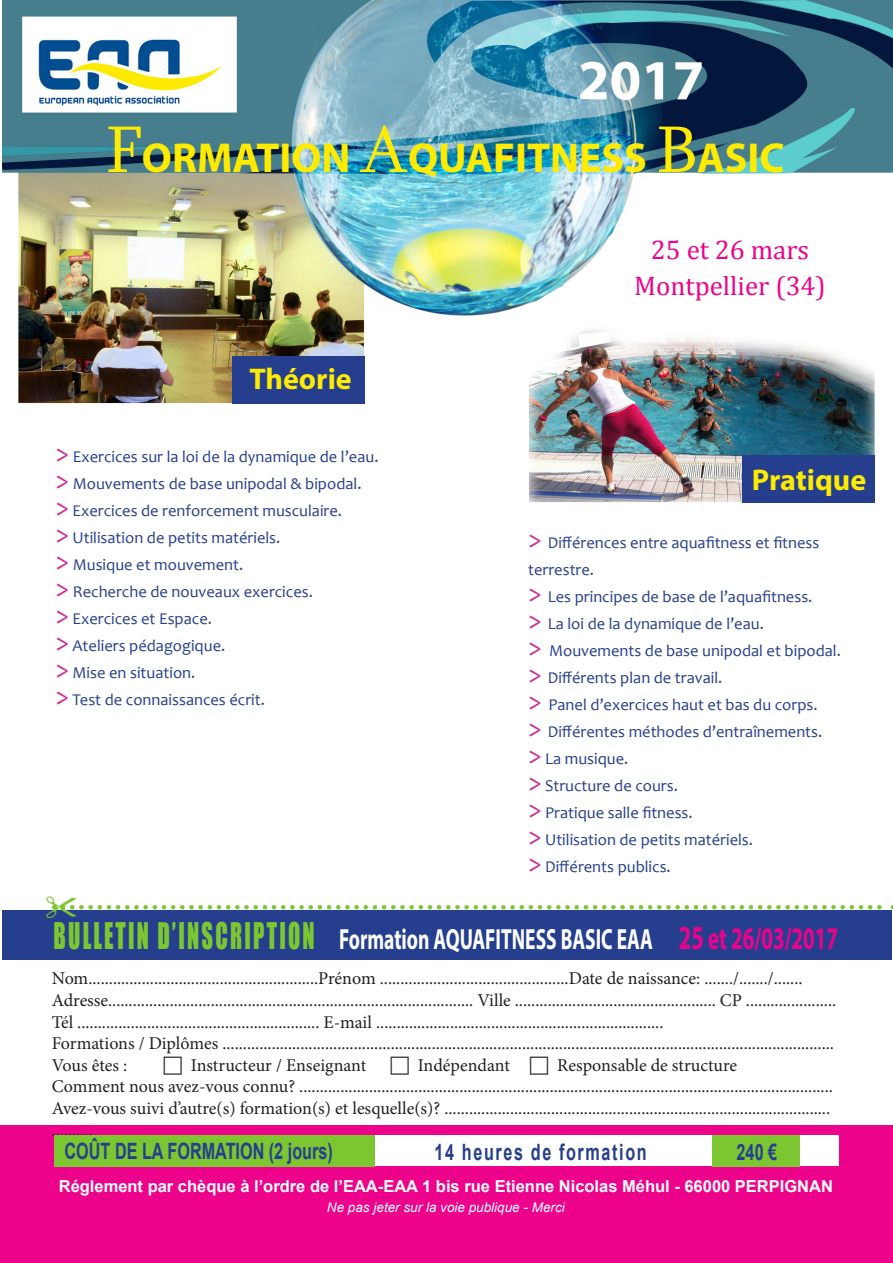
<style>
.page{position:relative;width:893px;height:1263px;background:#fff}
.page>*{position:absolute;margin:0;border:0;box-sizing:border-box;transform-origin:0 0}
.t1{font:700 42px "Myriad Pro";color:#ffeb01}
.t2{font:700 30px "Myriad Pro";color:#ffeb01}
.t3{font:700 29.25px "Myriad Pro";color:#fff;scale:.67 1}
.t4{font:27px "Cambria";color:#ed028c}
.t5{font:700 22.5px "Arial";color:#253f8e;scale:.72 1}
.t6{font:700 22.5px "Arial";letter-spacing:.1em;color:#253f8e;scale:.72 1}
.t7{font:18px/21.6px "Minion Pro";letter-spacing:-.005em;color:#231f20}
.t8{font:16.5px "Candara";color:#253f8e}
.t9{font:700 16.5px "Arial";color:#fff}
.t10{font:italic 13.5px "Arial";color:#fff}
.s1{font-family:"Sylfaen";font-weight:400;font-size:67.5px}
.s2{font-size:27px;color:#d02992}
.s3{font-family:"Impact";font-weight:400;font-size:33.75px;color:#7cc731}
.s4{font-size:33.75px;color:#ed028c}
.s5{font-size:31.5px;color:#ed028c}
</style>
<div class="page">
<img style="left:2px;top:0;width:891px;height:503px">
<div style="left:232px;top:356px;width:132px;height:48px;background:#253f8e"></div>
<div style="left:0;top:1125px;width:893px;height:138px;background:#ed028c"></div>
<div style="left:374px;top:1135px;width:465px;height:31px;background:#fff"></div>
<div style="left:712px;top:1135px;width:87px;height:32px;background:#7cc731"></div>
<div style="left:2px;top:910px;width:890px;height:50px;background:#253f8e"></div>
<div style="left:742px;top:455px;width:132px;height:48px;background:#253f8e"></div>
<div style="left:54px;top:1135px;width:320px;height:32px;background:#7cc731"></div>
<svg style="left:51px;top:905px;width:842px;height:5px"></svg>
<p class="t1" style="left:106px;top:130px;width:680px"><span class="s1">F</span>ORMATION <span class="s1">A</span>QUAFITNESS <span class="s1">B</span>ASIC</p>
<p class="t2" style="left:249px;top:360px;width:104px">Théorie</p>
<p class="t8" style="left:56px;top:446px;width:324px"><span class="s2">&gt;</span> Exercices sur la loi de la dynamique de l’eau.</p>
<p class="t8" style="left:56px;top:473px;width:307px"><span class="s2">&gt;</span> Mouvements de base unipodal &amp; bipodal.</p>
<p class="t8" style="left:56px;top:500px;width:288px"><span class="s2">&gt;</span> Exercices de renforcement musculaire.</p>
<p class="t8" style="left:56px;top:527px;width:226px"><span class="s2">&gt;</span> Utilisation de petits matériels.</p>
<p class="t8" style="left:56px;top:554px;width:189px"><span class="s2">&gt;</span> Musique et mouvement.</p>
<p class="t8" style="left:56px;top:581px;width:259px"><span class="s2">&gt;</span> Recherche de nouveaux exercices.</p>
<p class="t8" style="left:56px;top:608px;width:158px"><span class="s2">&gt;</span> Exercices et Espace.</p>
<p class="t8" style="left:56px;top:635px;width:171px"><span class="s2">&gt;</span> Ateliers pédagogique.</p>
<p class="t8" style="left:56px;top:662px;width:141px"><span class="s2">&gt;</span> Mise en situation.</p>
<p class="t8" style="left:56px;top:689px;width:211px"><span class="s2">&gt;</span> Test de connaissances écrit.</p>
<p class="t4" style="left:651px;top:234px;width:160px">25 et 26 mars</p>
<p class="t4" style="left:634px;top:270px;width:193px">Montpellier (34)</p>
<p class="t2" style="left:752px;top:460px;width:116px">Pratique</p>
<p class="t8" style="left:528px;top:532px;width:293px"><span class="s2">&gt;</span> Différences entre aquafitness et fitness</p>
<p class="t8" style="left:528px;top:559px;width:67px">terrestre.</p>
<p class="t8" style="left:528px;top:586px;width:286px"><span class="s2">&gt;</span> Les principes de base de l’aquafitness.</p>
<p class="t8" style="left:528px;top:613px;width:237px"><span class="s2">&gt;</span> La loi de la dynamique de l’eau.</p>
<p class="t8" style="left:528px;top:640px;width:314px"><span class="s2">&gt;</span> Mouvements de base unipodal et bipodal.</p>
<p class="t8" style="left:528px;top:667px;width:196px"><span class="s2">&gt;</span> Différents plan de travail.</p>
<p class="t8" style="left:528px;top:694px;width:291px"><span class="s2">&gt;</span> Panel d’exercices haut et bas du corps.</p>
<p class="t8" style="left:528px;top:721px;width:296px"><span class="s2">&gt;</span> Différentes méthodes d’entraînements.</p>
<p class="t8" style="left:528px;top:748px;width:102px"><span class="s2">&gt;</span> La musique.</p>
<p class="t8" style="left:528px;top:775px;width:151px"><span class="s2">&gt;</span> Structure de cours.</p>
<p class="t8" style="left:528px;top:802px;width:166px"><span class="s2">&gt;</span> Pratique salle fitness.</p>
<p class="t8" style="left:528px;top:829px;width:226px"><span class="s2">&gt;</span> Utilisation de petits matériels.</p>
<p class="t8" style="left:528px;top:856px;width:144px"><span class="s2">&gt;</span> Différents publics.</p>
<p class="t3" style="left:53px;top:920px;width:1173px"><span class="s3">BULLETIN D’INSCRIPTION</span> Formation AQUAFITNESS BASIC EAA <span class="s4">25</span> <span class="s5">et 26/03/2017</span></p>
<p class="t7" style="left:52px;top:968px;width:752px">Nom........................................................Prénom ..............................................Date de naissance: ......./......./.......</p>
<p class="t7" style="left:52px;top:989px;width:786px">Adresse......................................................................................... Ville ................................................. CP ......................</p>
<p class="t7" style="left:52px;top:1011px;width:613px">Tél ........................................................... E-mail ......................................................................</p>
<p class="t7" style="left:52px;top:1033px;width:784px">Formations / Diplômes .....................................................................................................................................................</p>
<p class="t7" style="left:52px;top:1054px;width:77px">Vous êtes :</p>
<p class="t7" style="left:191px;top:1054px;width:177px">Instructeur / Enseignant</p>
<p class="t7" style="left:418px;top:1054px;width:94px">Indépendant</p>
<p class="t7" style="left:557px;top:1054px;width:181px">Responsable de structure</p>
<p class="t7" style="left:52px;top:1076px;width:783px">Comment nous avez-vous connu? ..................................................................................................................................</p>
<p class="t7" style="left:52px;top:1097px;width:780px">Avez-vous suivi d’autre(s) formation(s) et lesquelle(s)? .............................................................................................. ..........</p>
<p class="t6" style="left:434px;top:1136px;width:296px">14 heures de formation</p>
<p class="t5" style="left:737px;top:1136px;width:58px">240 €</p>
<p class="t9" style="left:59px;top:1175px;width:776px">Réglement par chèque à l’ordre de l’EAA-EAA 1 bis rue Etienne Nicolas Méhul - 66000 PERPIGNAN</p>
<p class="t10" style="left:327px;top:1198px;width:239px">Ne pas jeter sur la voie publique - Merci</p>
<p class="t5" style="left:65px;top:1135px;width:374px">COÛT DE LA FORMATION (2 jours)</p>
</div>
